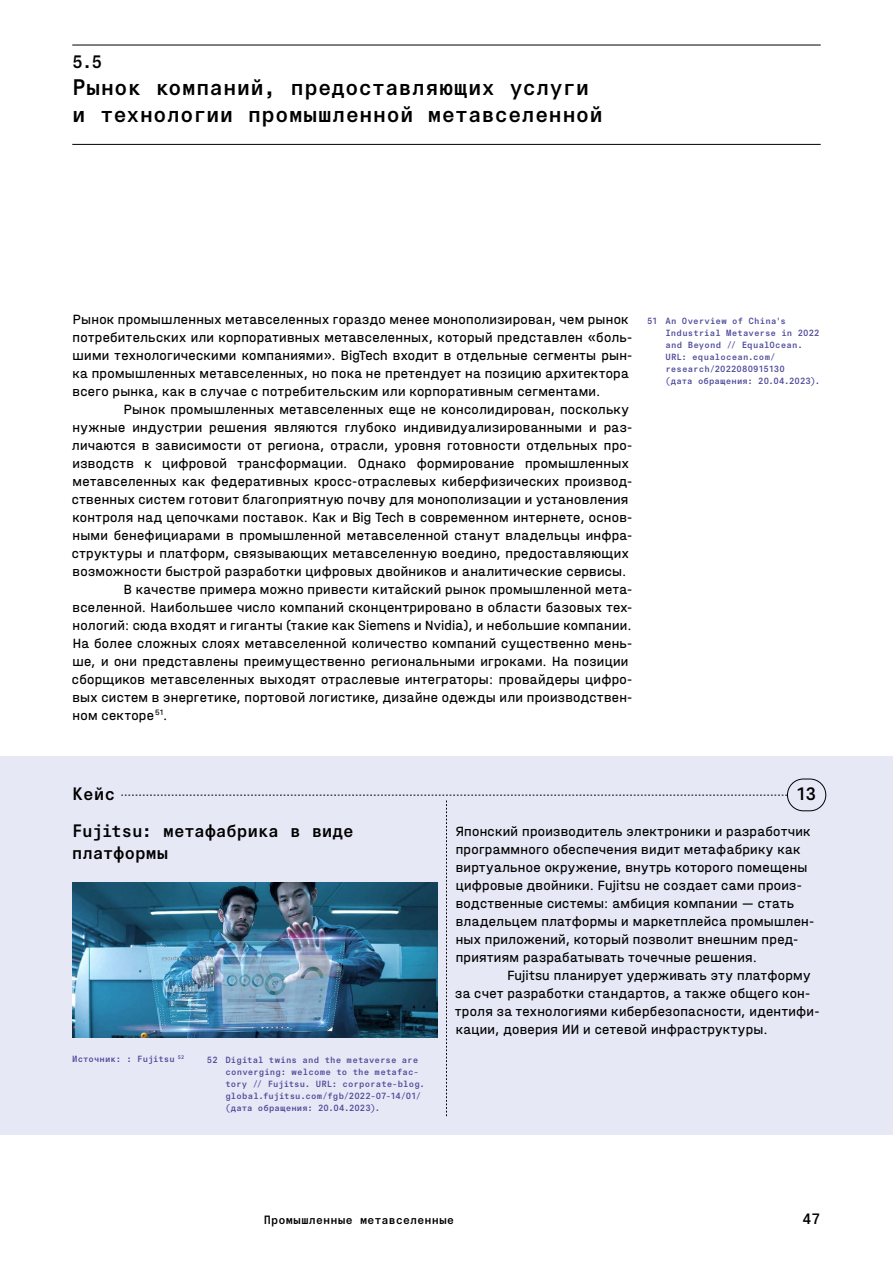
<style>
.page{position:relative;width:893px;height:1263px;background:#fff}
.page>*{position:absolute;margin:0;border:0;box-sizing:border-box;transform-origin:0 0}
.t1{font:22.5px/27px "Signal Mono";letter-spacing:.005em;color:#000}
.t2{font:18px/22.5px "Signal Mono";letter-spacing:-.015em;color:#000}
.t3{font:15px "Signal Mono";color:#000}
.t4{font:14.1px/18px "Halvar Mittel CY";letter-spacing:.02em;color:#000}
.t5{font:12px "Signal Mono";letter-spacing:.01em;color:#000}
.t6{font:9px/12px "Signal Mono";letter-spacing:.015em;color:#4e4a99}
</style>
<div class="page">
<div style="left:0;top:756px;width:893px;height:378px;background:#e7e8f6"></div>
<img style="left:72px;top:882px;width:49px;height:156px">
<hr style="left:72px;top:45px;width:749px;height:1px;background:#000">
<hr style="left:72px;top:144px;width:749px;height:1px;background:#000">
<svg style="left:121px;top:795px;width:666px;height:321px"></svg>
<div style="left:787px;top:779px;width:39px;height:32px;border:1px solid #000;border-radius:16px"></div>
<p class="t2" style="left:72px;top:51px;width:31px">5.5</p>
<h1 class="t1" style="left:72px;top:74px;width:532px">Рынок компаний, предоставляющих услуги и технологии промышленной метавселенной</h1>
<p class="t4" style="left:73px;top:310px;width:561px">Рынок промышленных метавселенных гораздо менее монополизирован, чем рынок потребительских или корпоративных метавселенных, который представлен «боль&shy;шими технологическими компаниями». BigTech входит в отдельные сегменты рын&shy;ка промышленных метавселенных, но пока не претендует на позицию архитектора всего рынка, как в случае с потребительским или корпоративным сегментами.</p>
<p class="t4" style="left:124px;top:400px;width:507px">Рынок промышленных метавселенных еще не консолидирован, поскольку</p>
<p class="t4" style="left:73px;top:418px;width:561px">нужные индустрии решения являются глубоко индивидуализированными и раз-</p>
<p class="t4" style="left:72px;top:436px;width:562px">личаются в зависимости от региона, отрасли, уровня готовности отдельных про-</p>
<p class="t4" style="left:73px;top:454px;width:558px">изводств к цифровой трансформации. Однако формирование промышленных</p>
<p class="t4" style="left:73px;top:472px;width:561px">метавселенных как федеративных кросс-отраслевых киберфизических производ-</p>
<p class="t4" style="left:72px;top:490px;width:558px">ственных систем готовит благоприятную почву для монополизации и установления</p>
<p class="t4" style="left:73px;top:508px;width:561px">контроля над цепочками поставок. Как и Big Tech в современном интернете, основ-</p>
<p class="t4" style="left:73px;top:526px;width:561px">ными бенефициарами в промышленной метавселенной станут владельцы инфра-</p>
<p class="t4" style="left:72px;top:544px;width:558px">структуры и платформ, связывающих метавселенную воедино, предоставляющих</p>
<p class="t4" style="left:73px;top:562px;width:555px">возможности быстрой разработки цифровых двойников и аналитические сервисы.</p>
<p class="t4" style="left:124px;top:580px;width:510px">В качестве примера можно привести китайский рынок промышленной мета-</p>
<p class="t4" style="left:73px;top:598px;width:561px">вселенной. Наибольшее число компаний сконцентрировано в области базовых тех-</p>
<p class="t4" style="left:73px;top:616px;width:560px">нологий: сюда входят и гиганты (такие как Siemens и Nvidia), и небольшие компании.</p>
<p class="t4" style="left:73px;top:634px;width:561px">На более сложных слоях метавселенной количество компаний существенно мень-</p>
<p class="t4" style="left:73px;top:652px;width:557px">ше, и они представлены преимущественно региональными игроками. На позиции</p>
<p class="t4" style="left:72px;top:670px;width:562px">сборщиков метавселенных выходят отраслевые интеграторы: провайдеры цифро-</p>
<p class="t4" style="left:73px;top:688px;width:561px">вых систем в энергетике, портовой логистике, дизайне одежды или производствен-</p>
<p class="t4" style="left:73px;top:706px;width:96px">ном секторе <sup>51</sup>.</p>
<p class="t6" style="left:665px;top:315px;width:156px;text-indent:-18px">51 An Overview of China's<br>Industrial Metaverse in 2022 and Beyond // EqualOcean.<br>URL: equalocean.com/ research/2022080915130<br>(дата обращения: 20.04.2023).</p>
<p class="t2" style="left:72px;top:783px;width:44px">Кейс</p>
<p class="t2" style="left:796px;top:783px;width:22px">13</p>
<p class="t2" style="left:72px;top:819px;width:283px">Fujitsu: метафабрика в виде платформы</p>
<p class="t4" style="left:456px;top:822px;width:360px">Японский производитель электроники и разработчик программного обеспечения видит метафабрику как виртуальное окружение, внутрь которого помещены цифровые двойники. Fujitsu не создает сами произ&shy;водственные системы: амбиция компании — стать владельцем платформы и маркетплейса промышлен&shy;ных приложений, который позволит внешним пред&shy;приятиям разрабатывать точечные решения.</p>
<p class="t4" style="left:455px;top:966px;width:366px;text-indent:52px">Fujitsu планирует удерживать эту платформу за счет разработки стандартов, а также общего кон&shy;троля за технологиями кибербезопасности, идентифи&shy;кации, доверия ИИ и сетевой инфраструктуры.</p>
<p class="t6" style="left:72px;top:1053px;width:113px">Источник: : Fujitsu <sup>52</sup></p>
<p class="t6" style="left:225px;top:1053px;width:201px;text-indent:-18px">52 Digital twins and the metaverse are converging: welcome to the metafac&shy;tory // Fujitsu. URL: corporate-blog. global.fujitsu.com/fgb/2022-07-14/01/ (дата обращения: 20.04.2023).</p>
<p class="t5" style="left:264px;top:1212px;width:192px">Промышленные метавселенные</p>
<p class="t3" style="left:802px;top:1208px;width:19px">47</p>
</div>
